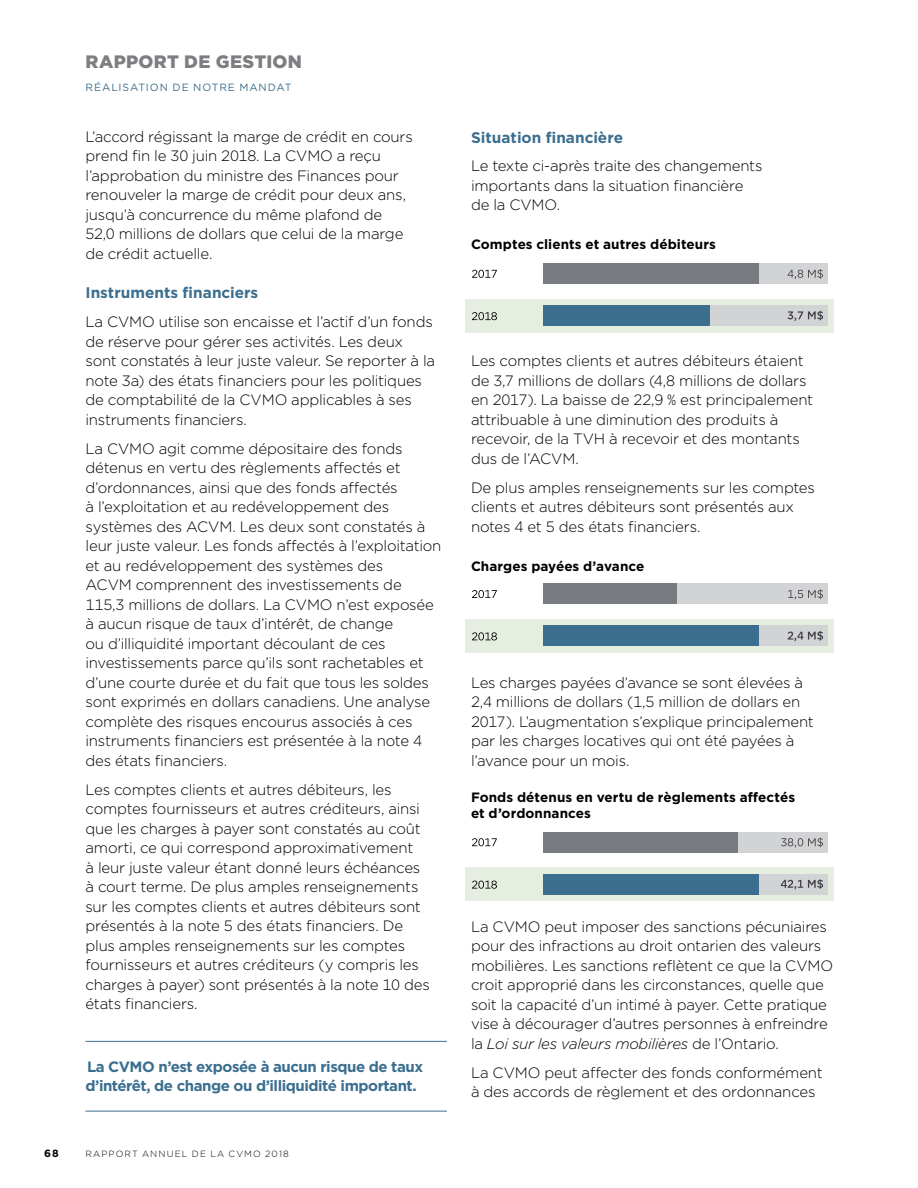
<style>
.page{position:relative;width:918px;height:1188px;background:#fff}
.page>*{position:absolute;margin:0;border:0;box-sizing:border-box;transform-origin:0 0}
.t1{font:900 18px "Gotham";letter-spacing:.015em;color:#7e7d81}
.t2{font:700 15.3px "Gotham";color:#3b6e8f}
.Body_first{font:300 15px/19.5px "Gotham";letter-spacing:-.015em;color:#000}
.Body_last{font:300 15px/19.5px "Gotham";letter-spacing:-.015em;color:#000}
.sidebar_no_head{font:700 15px/19.5px "Gotham";letter-spacing:-.03em;color:#3b6e8f}
.t3{font:700 13.5px/16.5px "Gotham";letter-spacing:.005em;color:#000}
.t4{font:10.5px "Gotham";letter-spacing:.085em;color:#3b6e8f}
.t5{font:700 10.5px "Gotham";color:#000}
.t6{font:300 9px "Gotham";letter-spacing:.125em;color:#000}
.s1{font-style:italic}
</style>
<div class="page">
<hr style="left:86px;top:1041px;width:361px;height:1px;background:#3b6e8f">
<hr style="left:86px;top:1111px;width:361px;height:1px;background:#3b6e8f">
<div style="left:465px;top:299px;width:369px;height:33px;background:#e6eee1"></div>
<div style="left:546px;top:305px;width:282px;height:21px;background:#d1d3d4"></div>
<div style="left:632px;top:263px;width:196px;height:21px;background:#d1d3d4"></div>
<div style="left:543px;top:305px;width:167px;height:21px;background:#3b6e8f"></div>
<div style="left:543px;top:263px;width:216px;height:21px;background:#787c81"></div>
<svg style="left:472px;top:270px;width:25px;height:8px"></svg>
<svg style="left:788px;top:269px;width:35px;height:10px"></svg>
<svg style="left:472px;top:312px;width:25px;height:8px"></svg>
<svg style="left:788px;top:311px;width:35px;height:10px"></svg>
<div style="left:465px;top:619px;width:369px;height:34px;background:#e6eee1"></div>
<div style="left:546px;top:625px;width:282px;height:21px;background:#d1d3d4"></div>
<div style="left:632px;top:584px;width:196px;height:20px;background:#d1d3d4"></div>
<div style="left:543px;top:625px;width:216px;height:21px;background:#3b6e8f"></div>
<div style="left:543px;top:584px;width:134px;height:20px;background:#787c81"></div>
<svg style="left:472px;top:590px;width:25px;height:8px"></svg>
<svg style="left:788px;top:589px;width:35px;height:10px"></svg>
<svg style="left:472px;top:632px;width:25px;height:8px"></svg>
<svg style="left:788px;top:631px;width:35px;height:10px"></svg>
<div style="left:465px;top:867px;width:369px;height:34px;background:#e6eee1"></div>
<div style="left:546px;top:874px;width:282px;height:21px;background:#d1d3d4"></div>
<div style="left:632px;top:832px;width:196px;height:21px;background:#d1d3d4"></div>
<div style="left:543px;top:874px;width:216px;height:21px;background:#3b6e8f"></div>
<div style="left:543px;top:832px;width:195px;height:21px;background:#787c81"></div>
<svg style="left:472px;top:838px;width:25px;height:8px"></svg>
<svg style="left:781px;top:838px;width:42px;height:10px"></svg>
<svg style="left:472px;top:881px;width:25px;height:8px"></svg>
<svg style="left:781px;top:879px;width:42px;height:10px"></svg>
<p class="t1" style="left:86px;top:50px;width:218px">RAPPORT DE GESTION</p>
<p class="t4" style="left:86px;top:80px;width:208px">RÉALISATION DE NOTRE MANDAT</p>
<p class="Body_last" style="left:86px;top:126px;width:329px">L’accord régissant la marge de crédit en cours prend fin le 30 juin 2018. La CVMO a reçu l’approbation du ministre des Finances pour renouveler la marge de crédit pour deux ans, jusqu’à concurrence du même plafond de 52,0 millions de dollars que celui de la marge de crédit actuelle.</p>
<h2 class="t2" style="left:86px;top:282px;width:174px">Instruments financiers</h2>
<p class="Body_first" style="left:86px;top:312px;width:351px">La CVMO utilise son encaisse et l’actif d’un fonds de réserve pour gérer ses activités. Les deux sont constatés à leur juste valeur. Se reporter à la note 3a) des états financiers pour les politiques de comptabilité de la CVMO applicables à ses instruments financiers.</p>
<p class="Body_first" style="left:86px;top:438px;width:357px">La CVMO agit comme dépositaire des fonds détenus en vertu des règlements affectés et d’ordonnances, ainsi que des fonds affectés<br>à l’exploitation et au redéveloppement des systèmes des ACVM. Les deux sont constatés à leur juste valeur. Les fonds affectés à l’exploitation et au redéveloppement des systèmes des<br>ACVM comprennent des investissements de 115,3 millions de dollars. La CVMO n’est exposée à aucun risque de taux d’intérêt, de change<br>ou d’illiquidité important découlant de ces investissements parce qu’ils sont rachetables et d’une courte durée et du fait que tous les soldes sont exprimés en dollars canadiens. Une analyse complète des risques encourus associés à ces instruments financiers est présentée à la note 4 des états financiers.</p>
<p class="Body_first" style="left:86px;top:780px;width:346px">Les comptes clients et autres débiteurs, les comptes fournisseurs et autres créditeurs, ainsi que les charges à payer sont constatés au coût amorti, ce qui correspond approximativement<br>à leur juste valeur étant donné leurs échéances à court terme. De plus amples renseignements sur les comptes clients et autres débiteurs sont présentés à la note 5 des états financiers. De plus amples renseignements sur les comptes fournisseurs et autres créditeurs (y compris les charges à payer) sont présentés à la note 10 des états financiers.</p>
<p class="sidebar_no_head" style="left:86px;top:1057px;width:339px">La CVMO n’est exposée à aucun risque de taux d’intérêt, de change ou d’illiquidité important.</p>
<p class="t5" style="left:44px;top:1146px;width:16px">68</p>
<p class="t6" style="left:86px;top:1148px;width:205px">RAPPORT ANNUEL DE LA CVMO 2018</p>
<h2 class="t2" style="left:471px;top:127px;width:154px">Situation financière</h2>
<p class="Body_last" style="left:471px;top:156px;width:293px">Le texte ci-après traite des changements importants dans la situation financière de la CVMO.</p>
<h3 class="t3" style="left:471px;top:236px;width:246px">Comptes clients et autres débiteurs</h3>
<p class="Body_first" style="left:471px;top:351px;width:344px">Les comptes clients et autres débiteurs étaient de 3,7 millions de dollars (4,8 millions de dollars en 2017). La baisse de 22,9 % est principalement attribuable à une diminution des produits à recevoir, de la TVH à recevoir et des montants dus de l’ACVM.</p>
<p class="Body_last" style="left:471px;top:477px;width:345px">De plus amples renseignements sur les comptes clients et autres débiteurs sont présentés aux notes 4 et 5 des états financiers.</p>
<h3 class="t3" style="left:471px;top:558px;width:175px">Charges payées d’avance</h3>
<p class="Body_last" style="left:471px;top:672px;width:344px">Les charges payées d’avance se sont élevées à 2,4 millions de dollars (1,5 million de dollars en 2017). L’augmentation s’explique principalement par les charges locatives qui ont été payées à l’avance pour un mois.</p>
<h3 class="t3" style="left:471px;top:789px;width:326px">Fonds détenus en vertu de règlements affectés et d’ordonnances</h3>
<p class="Body_first" style="left:471px;top:916px;width:364px">La CVMO peut imposer des sanctions pécuniaires pour des infractions au droit ontarien des valeurs mobilières. Les sanctions reflètent ce que la CVMO croit approprié dans les circonstances, quelle que soit la capacité d’un intimé à payer. Cette pratique vise à décourager d’autres personnes à enfreindre la <span class="s1">Loi sur les valeurs mobilières</span> de l’Ontario.</p>
<p class="Body_first" style="left:471px;top:1062px;width:353px">La CVMO peut affecter des fonds conformément à des accords de règlement et des ordonnances</p>
</div>
